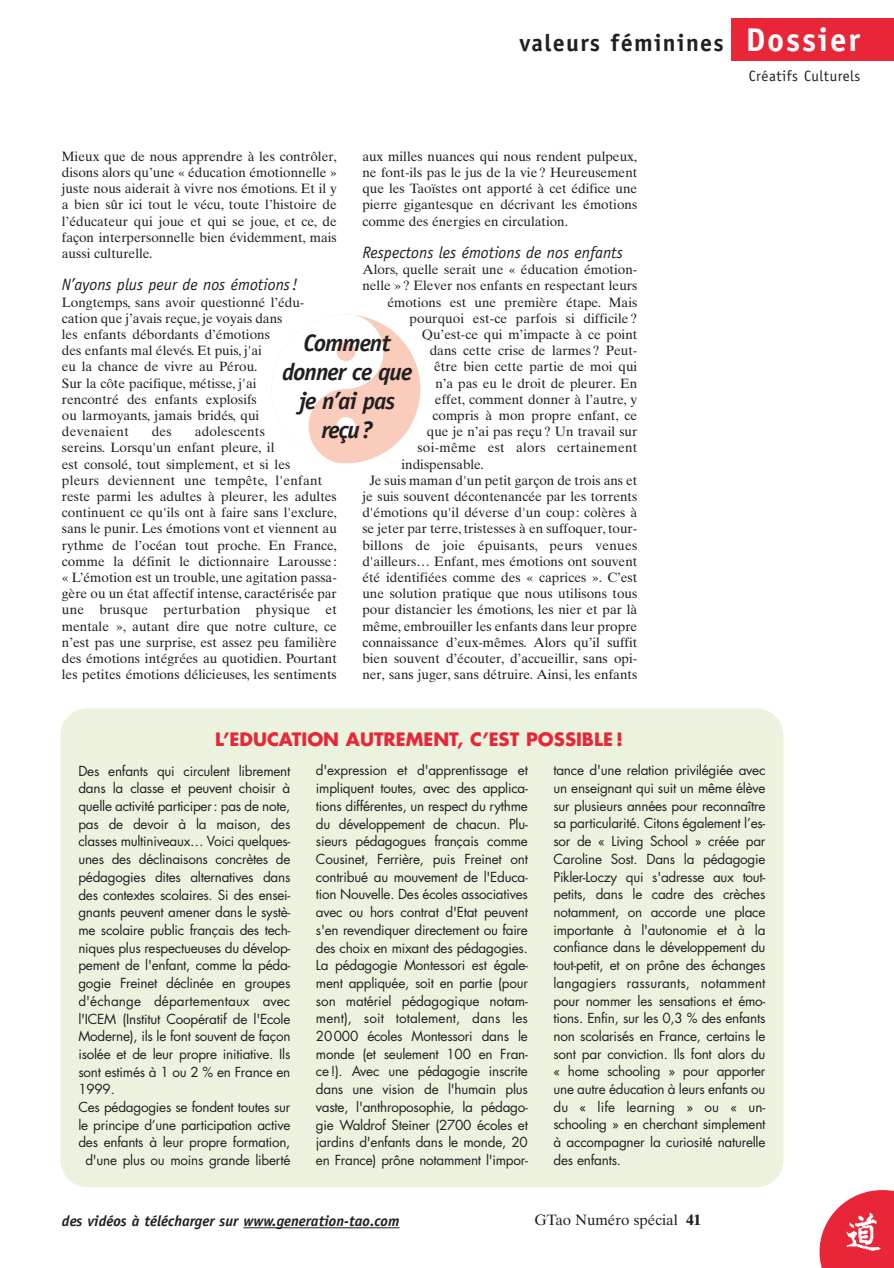
<style>
.page{position:relative;width:894px;height:1268px;background:#fff}
.page>*{position:absolute;margin:0;border:0;box-sizing:border-box;transform-origin:0 0}
.t1{font:italic 700 24px/28.8px "Officina Sans";letter-spacing:-.04em;color:#231f20;text-align:center}
.t2{font:700 24px "Officina Sans";letter-spacing:.055em;color:#231f20}
.t3{font:700 18px "Futura";color:#e92638}
.t4{font:italic 16.5px "Officina Sans";color:#231f20}
.t5{font:italic 700 15px "Officina Sans";color:#231f20}
.t6{font:15px "Times Ten";color:#231f20}
.t7{font:15px "Officina Sans";letter-spacing:.035em;color:#231f20}
.t8{font:13.5px/16.2px "Times Ten";color:#231f20;text-align:justify}
.t9{font:13.5px/17.7px "Futura";letter-spacing:-.02em;color:#231f20;text-align:justify}
.t10{font:13.5px "Times Ten";letter-spacing:.02em;color:#231f20}
.t11{font:13.5px "Futura";letter-spacing:.005em;color:#231f20}
.s1{font-size:33px;color:#fff}
.s2{font-weight:700}
</style>
<div class="page">
<svg style="left:819px;top:1190px;width:75px;height:78px"></svg>
<img style="left:846px;top:1210px;width:36px;height:43px">
<hr style="left:243px;top:1227px;width:156px;height:1px;background:#231f20">
<div style="left:731px;top:18px;width:163px;height:42px;background:#e92638"></div>
<img style="left:271px;top:314px;width:149px;height:149px;border-radius:50%">
<div style="left:60px;top:708px;width:723px;height:479px;background:#ebf3df;border-radius:27px"></div>
<h1 class="t2" style="left:519px;top:34px;width:342px">valeurs féminines <span class="s1">Dossier</span></h1>
<p class="t8" style="left:62px;top:149px;width:276px">Mieux que de nous apprendre à les contrôler, disons alors qu’une « éducation émotionnelle » juste nous aiderait à vivre nos émotions. Et il y a bien sûr ici tout le vécu, toute l’histoire de l’éducateur qui joue et qui se joue, et ce, de façon interpersonnelle bien évidemment, mais aussi culturelle.</p>
<p class="t4" style="left:62px;top:278px;width:237px">N’ayons plus peur de nos émotions!</p>
<p class="t8" style="left:62px;top:295px;width:244px;text-align:left">Longtemps, sans avoir questionné l’édu&shy;cation que j’avais reçue, je voyais dans<br>les enfants débordants d’émotions<br>des enfants mal élevés. Et puis, j'ai<br>eu la chance de vivre au Pérou.<br>Sur la côte pacifique, métisse, j'ai rencontré des enfants explosifs<br>ou larmoyants, jamais bridés, qui devenaient</p>
<p class="t8" style="left:362px;top:149px;width:276px">aux milles nuances qui nous rendent pulpeux, ne font-ils pas le jus de la vie ? Heureusement que les Taoïstes ont apporté à cet édifice une pierre gigantesque en décrivant les émotions comme des énergies en circulation.</p>
<p class="t4" style="left:362px;top:246px;width:262px">Respectons les émotions de nos enfants</p>
<p class="t8" style="left:362px;top:263px;width:276px">Alors, quelle serait une « éducation émotion-</p>
<p class="t8" style="left:362px;top:279px;width:276px">nelle » ? Elever nos enfants en respectant leurs</p>
<p class="t8" style="left:387px;top:295px;width:251px">émotions est une première étape. Mais</p>
<p class="t8" style="left:409px;top:311px;width:229px">pourquoi est-ce parfois si difficile ?</p>
<p class="t8" style="left:422px;top:328px;width:217px">Qu’est-ce qui m’impacte à ce point</p>
<p class="t8" style="left:430px;top:344px;width:209px">dans cette crise de larmes ? Peut-</p>
<p class="t8" style="left:434px;top:360px;width:205px">être bien cette partie de moi qui</p>
<p class="t8" style="left:435px;top:376px;width:203px">n’a pas eu le droit de pleurer. En</p>
<p class="t8" style="left:435px;top:392px;width:204px">effet, comment donner à l’autre, y</p>
<p class="t8" style="left:432px;top:409px;width:206px">compris à mon propre enfant, ce</p>
<p class="t8" style="left:427px;top:425px;width:212px">que je n’ai pas reçu ? Un travail sur</p>
<p class="t10" style="left:417px;top:443px;width:221px">soi-même est alors certainement</p>
<p class="t8" style="left:401px;top:457px;width:84px">indispensable.</p>
<p class="t8" style="left:369px;top:473px;width:269px">Je suis maman d'un petit garçon de trois ans et</p>
<p class="t8" style="left:362px;top:490px;width:276px">je suis souvent décontenancée par les torrents</p>
<p class="t8" style="left:362px;top:506px;width:276px">d'émotions qu'il déverse d'un coup : colères à</p>
<p class="t8" style="left:362px;top:522px;width:276px">se jeter par terre, tristesses à en suffoquer, tour-</p>
<p class="t10" style="left:362px;top:540px;width:276px">billons de joie épuisants, peurs venues</p>
<p class="t8" style="left:362px;top:554px;width:276px">d'ailleurs… Enfant, mes émotions ont souvent</p>
<p class="t8" style="left:362px;top:571px;width:276px">été identifiées comme des « caprices ». C’est</p>
<p class="t8" style="left:362px;top:587px;width:276px">une solution pratique que nous utilisons tous</p>
<p class="t8" style="left:362px;top:603px;width:276px">pour distancier les émotions, les nier et par là</p>
<p class="t8" style="left:362px;top:619px;width:276px">même, embrouiller les enfants dans leur propre</p>
<p class="t8" style="left:362px;top:635px;width:276px">connaissance d’eux-mêmes. Alors qu’il suffit</p>
<p class="t8" style="left:362px;top:652px;width:276px">bien souvent d’écouter, d’accueillir, sans opi-</p>
<p class="t8" style="left:362px;top:668px;width:276px">ner, sans juger, sans détruire. Ainsi, les enfants</p>
<h1 class="t1" style="left:282px;top:331px;width:132px">Comment donner ce que je n’ai pas reçu?</h1>
<p class="t8" style="left:62px;top:425px;width:276px;text-align:left;text-indent:133px">adolescents<br>sereins. Lorsqu'un enfant pleure, il<br>est consolé, tout simplement, et si les<br>pleurs deviennent une tempête, l'enfant reste parmi les adultes à pleurer, les adultes continuent ce qu'ils ont à faire sans l'exclure, sans le punir. Les émotions vont et viennent au rythme de l’océan tout proche. En France, comme la définit le dictionnaire Larousse : « L’émotion est un trouble, une agitation passa&shy;gère ou un état affectif intense, caractérisée par une brusque perturbation physique et mentale », autant dire que notre culture, ce n’est pas une surprise, est assez peu familière des émotions intégrées au quotidien. Pourtant les petites émotions délicieuses, les sentiments</p>
<p class="t8" style="left:152px;top:425px;width:22px">des</p>
<h2 class="t3" style="left:215px;top:731px;width:409px">L’EDUCATION AUTREMENT, C’EST POSSIBLE !</h2>
<p class="t7" style="left:749px;top:70px;width:113px">Créatifs Culturels</p>
<p class="t9" style="left:78px;top:763px;width:213px">Des enfants qui circulent librement</p>
<p class="t9" style="left:78px;top:781px;width:213px">dans la classe et peuvent choisir à</p>
<p class="t9" style="left:78px;top:798px;width:213px">quelle activité participer: pas de note,</p>
<p class="t9" style="left:78px;top:816px;width:213px">pas de devoir à la maison, des</p>
<p class="t9" style="left:78px;top:834px;width:213px">classes multiniveaux… Voici quelques-</p>
<p class="t9" style="left:78px;top:851px;width:213px">unes des déclinaisons concrètes de</p>
<p class="t9" style="left:78px;top:869px;width:213px">pédagogies dites alternatives dans</p>
<p class="t9" style="left:78px;top:887px;width:213px">des contextes scolaires. Si des ensei-</p>
<p class="t9" style="left:78px;top:905px;width:213px">gnants peuvent amener dans le systè-</p>
<p class="t9" style="left:78px;top:922px;width:213px">me scolaire public français des tech-</p>
<p class="t9" style="left:78px;top:940px;width:213px">niques plus respectueuses du dévelop-</p>
<p class="t9" style="left:78px;top:958px;width:213px">pement de l'enfant, comme la péda-</p>
<p class="t9" style="left:78px;top:975px;width:213px">gogie Freinet déclinée en groupes</p>
<p class="t11" style="left:78px;top:995px;width:213px">d'échange départementaux avec</p>
<p class="t9" style="left:78px;top:1011px;width:213px">l'ICEM (Institut Coopératif de l'Ecole</p>
<p class="t9" style="left:78px;top:1029px;width:214px">Moderne), ils le font souvent de façon</p>
<p class="t9" style="left:78px;top:1046px;width:213px">isolée et de leur propre initiative. Ils</p>
<p class="t9" style="left:78px;top:1064px;width:213px">sont estimés à 1 ou 2 % en France en</p>
<p class="t9" style="left:78px;top:1082px;width:38px">1999.</p>
<p class="t9" style="left:78px;top:1099px;width:213px">Ces pédagogies se fondent toutes sur</p>
<p class="t9" style="left:78px;top:1117px;width:213px">le principe d’une participation active</p>
<p class="t9" style="left:78px;top:1135px;width:213px">des enfants à leur propre formation,</p>
<p class="t9" style="left:85px;top:1153px;width:207px">d'une plus ou moins grande liberté</p>
<p class="t9" style="left:316px;top:763px;width:213px">d'expression et d'apprentissage et impliquent toutes, avec des applica&shy;tions différentes, un respect du rythme du développement de chacun. Plu&shy;sieurs pédagogues français comme Cousinet, Ferrière, puis Freinet ont contribué au mouvement de l'Educa&shy;tion Nouvelle. Des écoles associatives avec ou hors contrat d'Etat peuvent s'en revendiquer directement ou faire des choix en mixant des pédagogies.<br>La pédagogie Montessori est égale&shy;ment appliquée, soit en partie (pour son matériel pédagogique notam&shy;ment), soit totalement, dans les 20000 écoles Montessori dans le monde (et seulement 100 en Fran&shy;ce!). Avec une pédagogie inscrite dans une vision de l'humain plus vaste, l'anthroposophie, la pédago&shy;gie Waldrof Steiner (2700 écoles et jardins d'enfants dans le monde, 20 en France) prône notamment l'impor-</p>
<p class="t9" style="left:553px;top:763px;width:213px">tance d'une relation privilégiée avec un enseignant qui suit un même élève sur plusieurs années pour reconnaître sa particularité. Citons également l’es&shy;sor de « Living School » créée par Caroline Sost. Dans la pédagogie Pikler-Loczy qui s'adresse aux tout&shy;petits, dans le cadre des crèches notamment, on accorde une place importante à l'autonomie et à la confiance dans le développement du tout-petit, et on prône des échanges langagiers rassurants, notamment pour nommer les sensations et émo&shy;tions. Enfin, sur les 0,3 % des enfants non scolarisés en France, certains le sont par conviction. Ils font alors du « home schooling » pour apporter une autre éducation à leurs enfants ou du « life learning » ou « un&shy;schooling » en cherchant simplement à accompagner la curiosité naturelle des enfants.</p>
<p class="t5" style="left:62px;top:1215px;width:339px">des vidéos à télécharger sur www.generation-tao.com</p>
<p class="t6" style="left:534px;top:1214px;width:168px">GTao Numéro spécial <span class="s2">41</span></p>
</div>
